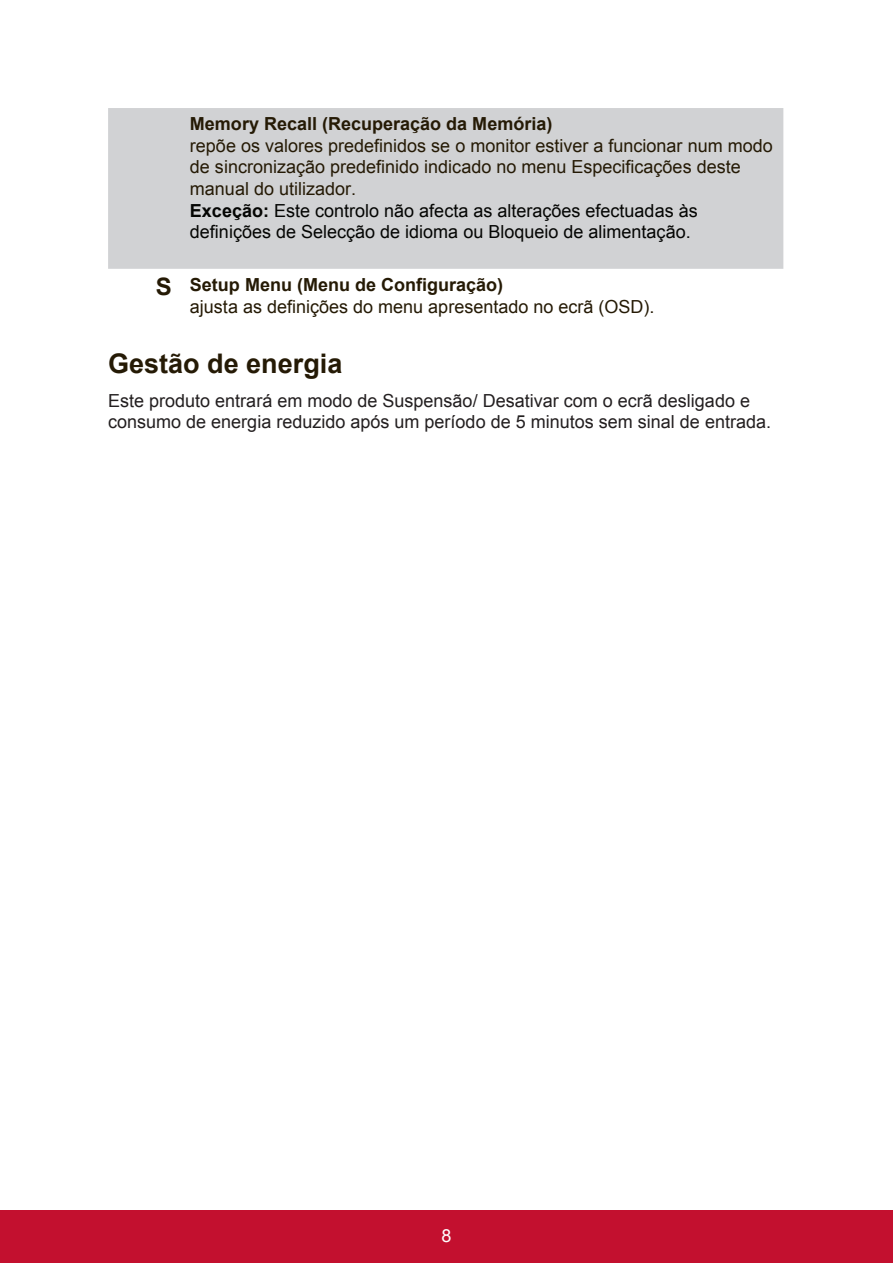
<style>
.page{position:relative;width:893px;height:1263px;background:#fff}
.page>*{position:absolute;margin:0;border:0;box-sizing:border-box;transform-origin:0 0}
.t1{font:700 27px "Arial";color:#251a05}
.t2{font:18px/21.6px "Arial";color:#251a05}
.t3{font:18px/21.6px "Arial";color:#231f20}
.t4{font:700 18px "Arial";color:#251a05}
.t5{font:18px "Arial";color:#fff}
.s1{font-weight:700;color:#040503}
.s2{color:#040503}
.s3{font-weight:700;font-size:24px}
.s4{font-weight:700}
</style>
<div class="page">
<div style="left:0;top:1210px;width:892px;height:53px;background:#c3102f"></div>
<div style="left:108px;top:108px;width:675px;height:161px;background:#d1d2d4"></div>
<p class="t4" style="left:190px;top:112px;width:364px">Memory Recall (Recuperação da Memória)</p>
<p class="t2" style="left:190px;top:135px;width:584px">repõe os valores predefinidos se o monitor estiver a funcionar num modo de sincronização predefinido indicado no menu Especificações deste manual do utilizador.<br><span class="s1">Exceção:</span> <span class="s2">Este controlo não afecta as alterações efectuadas às definições de Selecção de idioma ou Bloqueio de alimentação.</span></p>
<p class="t2" style="left:190px;top:274px;width:466px;text-indent:-34px"><span class="s3">S</span> <span class="s4">Setup Menu (Menu de Configuração)<br></span>ajusta as definições do menu apresentado no ecrã (OSD).</p>
<h1 class="t1" style="left:108px;top:345px;width:236px">Gestão de energia</h1>
<p class="t3" style="left:108px;top:390px;width:664px">Este produto entrará em modo de Suspensão/ Desativar com o ecrã desligado e consumo de energia reduzido após um período de 5 minutos sem sinal de entrada.</p>
<p class="t5" style="left:441px;top:1223px;width:12px">8</p>
</div>
